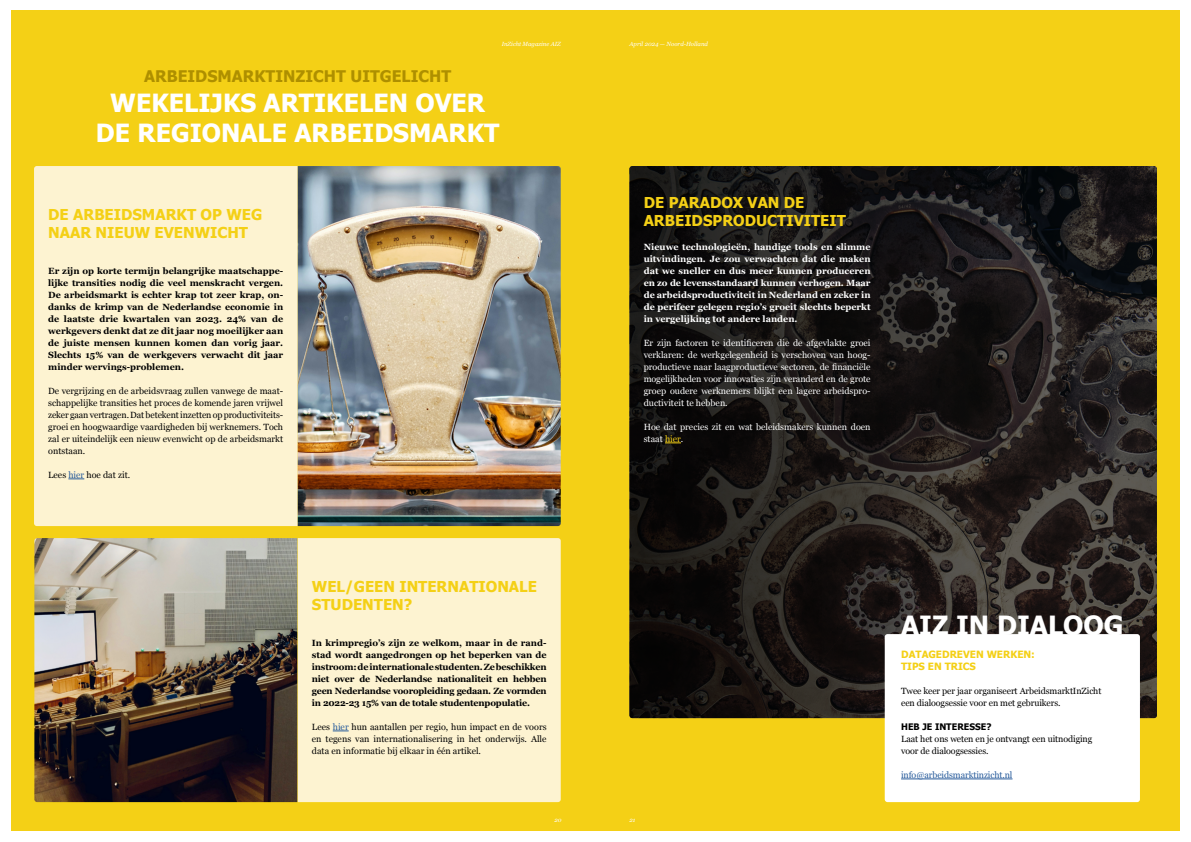
<style>
.page{position:relative;width:1191px;height:842px;background:#fff}
.page>*{position:absolute;margin:0;border:0;box-sizing:border-box;transform-origin:0 0}
.t1{font:700 26.4px "Tahoma";color:#fff}
.t2{font:700 25px/30px "Tahoma";color:#fff;text-align:center}
.t3{font:700 16px "Tahoma";color:#ae8f00}
.t4{font:700 15px/18px "Tahoma";color:#f4d016}
.t5{font:700 10px/12px "Tahoma";color:#f4d016}
.t6{font:700 9px/12px "Georgia";letter-spacing:-.01em;color:#000;text-align:justify}
.t7{font:9px/12px "Georgia";letter-spacing:-.01em;color:#000}
.t8{font:9px/12px "Georgia";color:#fff;text-align:justify}
.t9{font:700 9px/12px "Georgia";color:#fff;text-align:justify}
.t10{font:9px "Georgia";letter-spacing:-.01em;color:#275b9b}
.t11{font:700 9px "Tahoma";color:#000}
.t12{font:italic 6px "Georgia";color:#fff}
.s1{color:#275b9b}
.s2{color:#f4d016}
</style>
<div class="page">
<div style="left:11px;top:10px;width:1168px;height:820px;background:#f4d016"></div>
<img style="left:1092px;top:166px;width:65px;height:552px">
<svg style="left:629px;top:166px;width:464px;height:552px;background:#1c1917"></svg>
<div style="left:884px;top:634px;width:256px;height:168px;background:#fff;border-radius:3px"></div>
<hr style="left:901px;top:779px;width:111px;height:1px;background:#275b9b">
<div style="left:34px;top:166px;width:264px;height:360px;background:#fdf3d1"></div>
<img style="left:298px;top:166px;width:263px;height:360px">
<img style="left:34px;top:538px;width:263px;height:264px">
<div style="left:298px;top:538px;width:263px;height:264px;background:#fdf3d1"></div>
<svg style="left:68px;top:479px;width:16px;height:1px"></svg>
<svg style="left:333px;top:731px;width:16px;height:1px"></svg>
<svg style="left:665px;top:443px;width:16px;height:1px"></svg>
<p class="t12" style="left:502px;top:40px;width:61px">InZicht Magazine AIZ</p>
<p class="t12" style="left:629px;top:40px;width:80px">April 2024 — Noord-Holland</p>
<h3 class="t3" style="left:144px;top:65px;width:308px">ARBEIDSMARKTINZICHT UITGELICHT</h3>
<h2 class="t2" style="left:96px;top:86px;width:405px">WEKELIJKS ARTIKELEN OVER<br>DE REGIONALE ARBEIDSMARKT</h2>
<h3 class="t4" style="left:48px;top:204px;width:215px">DE ARBEIDSMARKT OP WEG<br>NAAR NIEUW EVENWICHT</h3>
<p class="t6" style="left:48px;top:264px;width:236px">Er zijn op korte termijn belangrijke maatschappe&shy;lijke transities nodig die veel menskracht vergen.<br>De arbeidsmarkt is echter krap tot zeer krap, on&shy;danks de krimp van de Nederlandse economie in de laatste drie kwartalen van 2023. 24% van de werkgevers denkt dat ze dit jaar nog moeilijker aan de juiste mensen kunnen komen dan vorig jaar.<br>Slechts 15% van de werkgevers verwacht dit jaar minder wervings-problemen.</p>
<p class="t7" style="left:48px;top:385px;width:236px;text-align:justify">De vergrijzing en de arbeidsvraag zullen vanwege de maat&shy;schappelijke transities het proces de komende jaren vrijwel zeker gaan vertragen. Dat betekent inzetten op productiviteits&shy;groei en hoogwaardige vaardigheden bij werknemers. Toch zal er uiteindelijk een nieuw evenwicht op de arbeidsmarkt ontstaan.</p>
<p class="t7" style="left:48px;top:469px;width:84px">Lees <span class="s1">hier</span> hoe dat zit.</p>
<h3 class="t4" style="left:643px;top:193px;width:204px">DE PARADOX VAN DE<br>ARBEIDSPRODUCTIVITEIT</h3>
<p class="t9" style="left:643px;top:240px;width:228px">Nieuwe technologieën, handige tools en slimme uitvindingen. Je zou verwachten dat die maken dat we sneller en dus meer kunnen produceren en zo de levensstandaard kunnen verhogen. Maar de arbeidsproductiviteit in Nederland en zeker in de perifeer gelegen regio’s groeit slechts beperkt in vergelijking tot andere landen.</p>
<p class="t8" style="left:643px;top:337px;width:228px">Er zijn factoren te identificeren die de afgevlakte groei verklaren: de werkgelegenheid is verschoven van hoog&shy;productieve naar laagproductieve sectoren, de financiële mogelijkheden voor innovaties zijn veranderd en de grote groep oudere werknemers blijkt een lagere arbeidspro&shy;ductiviteit te hebben.</p>
<p class="t8" style="left:643px;top:421px;width:228px">Hoe dat precies zit en wat beleidsmakers kunnen doen staat <span class="s2">hier</span>.</p>
<h3 class="t4" style="left:312px;top:577px;width:227px">WEL/GEEN INTERNATIONALE<br>STUDENTEN?</h3>
<p class="t6" style="left:312px;top:636px;width:236px">In krimpregio’s zijn ze welkom, maar in de rand&shy;stad wordt aangedrongen op het beperken van de instroom: de internationale studenten. Ze beschikken niet over de Nederlandse nationaliteit en hebben geen Nederlandse vooropleiding gedaan. Ze vormden in 2022-23 15% van de totale studentenpopulatie.</p>
<p class="t7" style="left:312px;top:721px;width:236px;text-align:justify">Lees <span class="s1">hier</span> hun aantallen per regio, hun impact en de voors en tegens van internationalisering in het onderwijs. Alle data en informatie bij elkaar in één artikel.</p>
<p class="t12" style="left:554px;top:815px;width:9px">20</p>
<p class="t12" style="left:629px;top:815px;width:7px">21</p>
<h1 class="t1" style="left:901px;top:607px;width:224px">AIZ IN DIALOOG</h1>
<p class="t5" style="left:901px;top:648px;width:135px">DATAGEDREVEN WERKEN:<br>TIPS EN TRICS</p>
<p class="t7" style="left:901px;top:685px;width:202px">Twee keer per jaar organiseert ArbeidsmarktInZicht een dialoogsessie voor en met gebruikers.</p>
<p class="t11" style="left:901px;top:720px;width:92px">HEB JE INTERESSE?</p>
<p class="t7" style="left:901px;top:733px;width:193px">Laat het ons weten en je ontvangt een uitnodiging voor de dialoogsessies.</p>
<p class="t10" style="left:901px;top:768px;width:113px">info@arbeidsmarktinzicht.nl</p>
</div>
